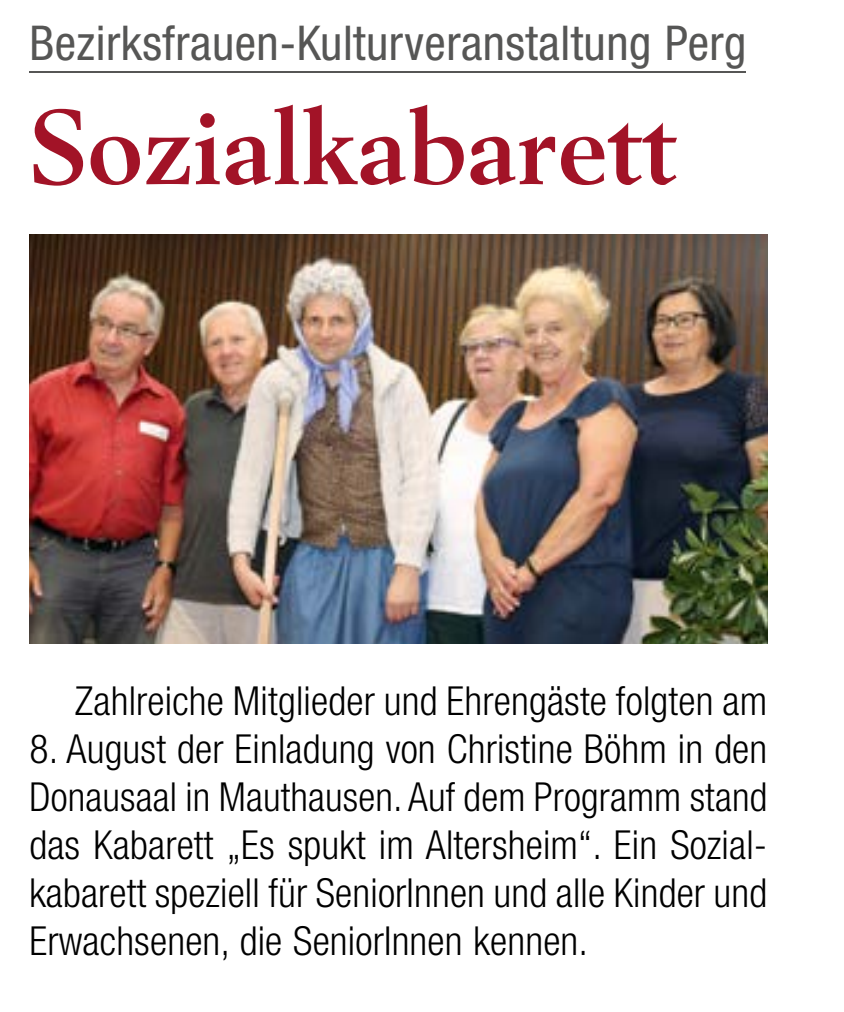
<style>
.page{position:relative;width:844px;height:1012px;background:#fff}
.page>*{position:absolute;margin:0;border:0;box-sizing:border-box;transform-origin:0 0}
.t1{font:700 104px "Berling LT Std";color:#a21327}
.t2{font:condensed 48px "Helvetica Neue LT Std";letter-spacing:.01em;color:#565655}
.t3{font:300 condensed 40px/48px "Helvetica Neue LT Std";letter-spacing:.005em;color:#000;text-align:justify}
</style>
<div class="page">
<img style="left:29px;top:234px;width:737px;height:408px">
<hr style="left:29px;top:71px;width:716px;height:1px;background:#565655">
<p class="t2" style="left:29px;top:15px;width:718px">Bezirksfrauen-Kulturveranstaltung Perg</p>
<h1 class="t1" style="left:29px;top:86px;width:648px">Sozialkabarett</h1>
<p class="t3" style="left:75px;top:676px;width:693px">Zahlreiche Mitglieder und Ehrengäste folgten am</p>
<p class="t3" style="left:29px;top:724px;width:739px">8. August der Einladung von Christine Böhm in den Donausaal in Mauthausen. Auf dem Programm stand das Kabarett „Es spukt im Altersheim“. Ein Sozial&shy;kabarett speziell für SeniorInnen und alle Kinder und Erwachsenen, die SeniorInnen kennen.</p>
</div>
